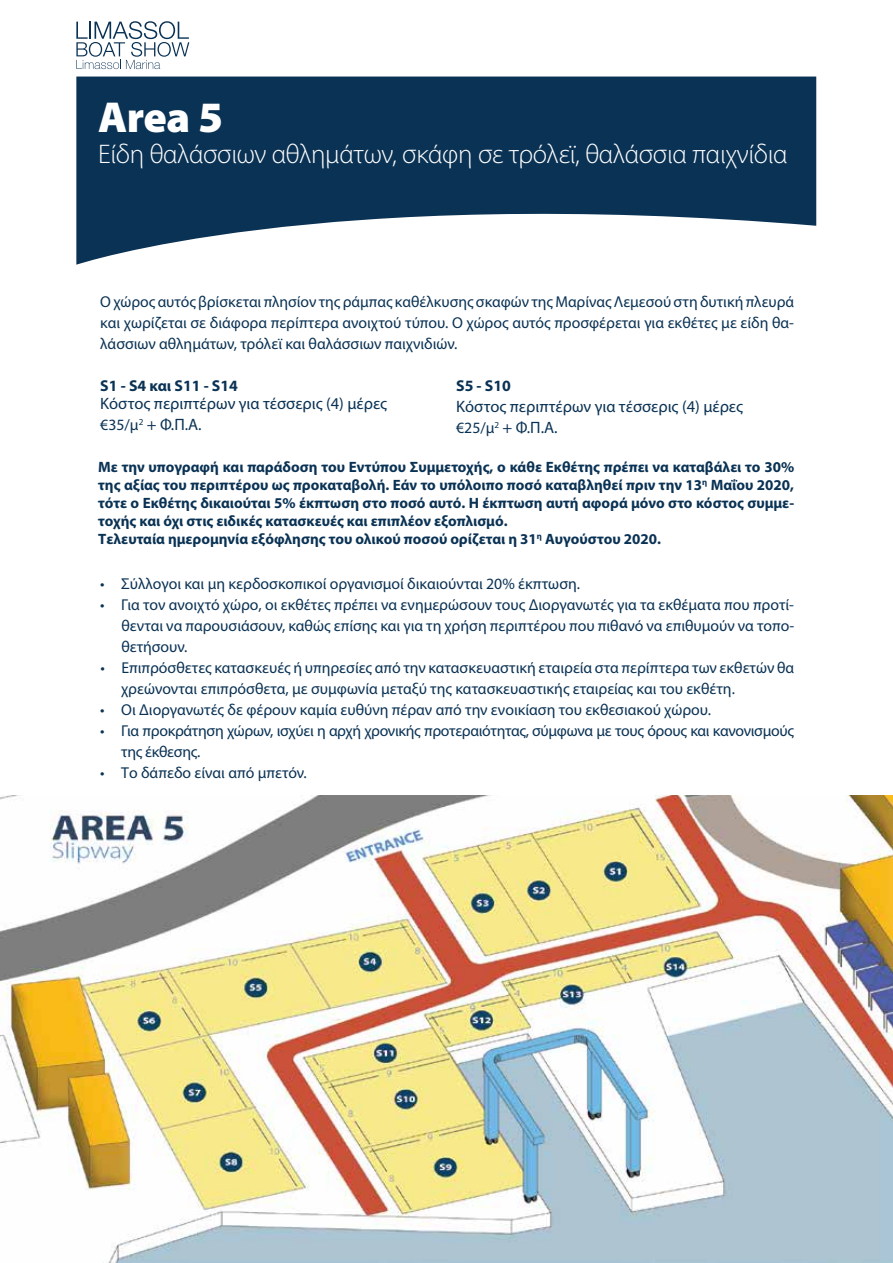
<style>
.page{position:relative;width:893px;height:1263px;background:#fff}
.page>*{position:absolute;margin:0;border:0;box-sizing:border-box;transform-origin:0 0}
.t1{font:900 43.5px "Myriad Pro";color:#fff}
.t2{font:300 27px "Myriad Pro";letter-spacing:-.01em;color:#fff}
.t3{font:16.5px/21px "Myriad Pro";color:#0a3254}
.t4{font:15.75px/21px "Myriad Pro";color:#0a3254;text-align:justify}
.t5{font:15.75px/21px "Myriad Pro";letter-spacing:-.02em;color:#0a3254}
.t6{font:700 15.75px "Myriad Pro";color:#0a3254}
.t7{font:700 15px/18px "Myriad Pro";color:#0a3254}
.s1{font-size:15.75px}
</style>
<div class="page">
<img style="left:0;top:795px;width:893px;height:468px">
<svg style="left:76px;top:21px;width:113px;height:48px"></svg>
<svg style="left:76px;top:77px;width:740px;height:188px;fill:#0a3254"></svg>
<h1 class="t1" style="left:98px;top:88px;width:126px">Area 5</h1>
<h2 class="t2" style="left:98px;top:138px;width:691px">Eίδη θαλάσσιων αθλημάτων, σκάφη σε τρόλεϊ, θαλάσσια παιχνίδια</h2>
<p class="t4" style="left:100px;top:290px;width:695px">Ο χώρος αυτός βρίσκεται πλησίον της ράμπας καθέλκυσης σκαφών της Μαρίνας Λεμεσού στη δυτική πλευρά και χωρίζεται σε διάφορα περίπτερα ανοιχτού τύπου. Ο χώρος αυτός προσφέρεται για εκθέτες με είδη θα&shy;λάσσιων αθλημάτων, τρόλεϊ και θαλάσσιων παιχνιδιών.</p>
<p class="t6" style="left:100px;top:375px;width:139px">S1 - S4 και S11 - S14</p>
<p class="t3" style="left:100px;top:392px;width:288px">Κόστος περιπτέρων για τέσσερις (4) μέρες <span class="s1">€35/μ</span><sup>2</sup> + Φ.Π.Α.</p>
<p class="t6" style="left:456px;top:375px;width:56px">S5 - S10</p>
<p class="t3" style="left:456px;top:395px;width:288px">Κόστος περιπτέρων για τέσσερις (4) μέρες <span class="s1">€25/μ</span><sup>2</sup> + Φ.Π.Α.</p>
<p class="t7" style="left:98px;top:457px;width:697px">Με την υπογραφή και παράδοση του Εντύπου Συμμετοχής, ο κάθε Εκθέτης πρέπει να καταβάλει το 30% της αξίας του περιπτέρου ως προκαταβολή. Εάν το υπόλοιπο ποσό καταβληθεί πριν την 13<sup>η</sup> Μαΐου 2020, τότε ο Εκθέτης δικαιούται 5% έκπτωση στο ποσό αυτό. Η έκπτωση αυτή αφορά μόνο στο κόστος συμμε&shy;τοχής και όχι στις ειδικές κατασκευές και επιπλέον εξοπλισμό.<br>Τελευταία ημερομηνία εξόφλησης του ολικού ποσού ορίζεται η 31<sup>η</sup> Αυγούστου 2020.</p>
<p class="t4" style="left:100px;top:573px;width:481px">• Σύλλογοι και μη κερδοσκοπικοί οργανισμοί δικαιούνται 20% έκπτωση.</p>
<p class="t4" style="left:121px;top:594px;width:674px;text-indent:-21px">• Για τον ανοιχτό χώρο, οι εκθέτες πρέπει να ενημερώσουν τους Διοργανωτές για τα εκθέματα που προτί&shy;θενται να παρουσιάσουν, καθώς επίσης και για τη χρήση περιπτέρου που πιθανό να επιθυμούν να τοπο&shy;θετήσουν.</p>
<p class="t4" style="left:121px;top:657px;width:674px;text-indent:-21px">• Επιπρόσθετες κατασκευές ή υπηρεσίες από την κατασκευαστική εταιρεία στα περίπτερα των εκθετών θα χρεώνονται επιπρόσθετα, με συμφωνία μεταξύ της κατασκευαστικής εταιρείας και του εκθέτη.</p>
<p class="t4" style="left:100px;top:699px;width:612px">• Οι Διοργανωτές δε φέρουν καμία ευθύνη πέραν από την ενοικίαση του εκθεσιακού χώρου.</p>
<p class="t5" style="left:121px;top:720px;width:674px;text-indent:-21px">• Για προκράτηση χώρων, ισχύει η αρχή χρονικής προτεραιότητας, σύμφωνα με τους όρους και κανονισμούς της έκθεσης.</p>
<p class="t4" style="left:100px;top:762px;width:208px">• Το δάπεδο είναι από μπετόν.</p>
</div>
